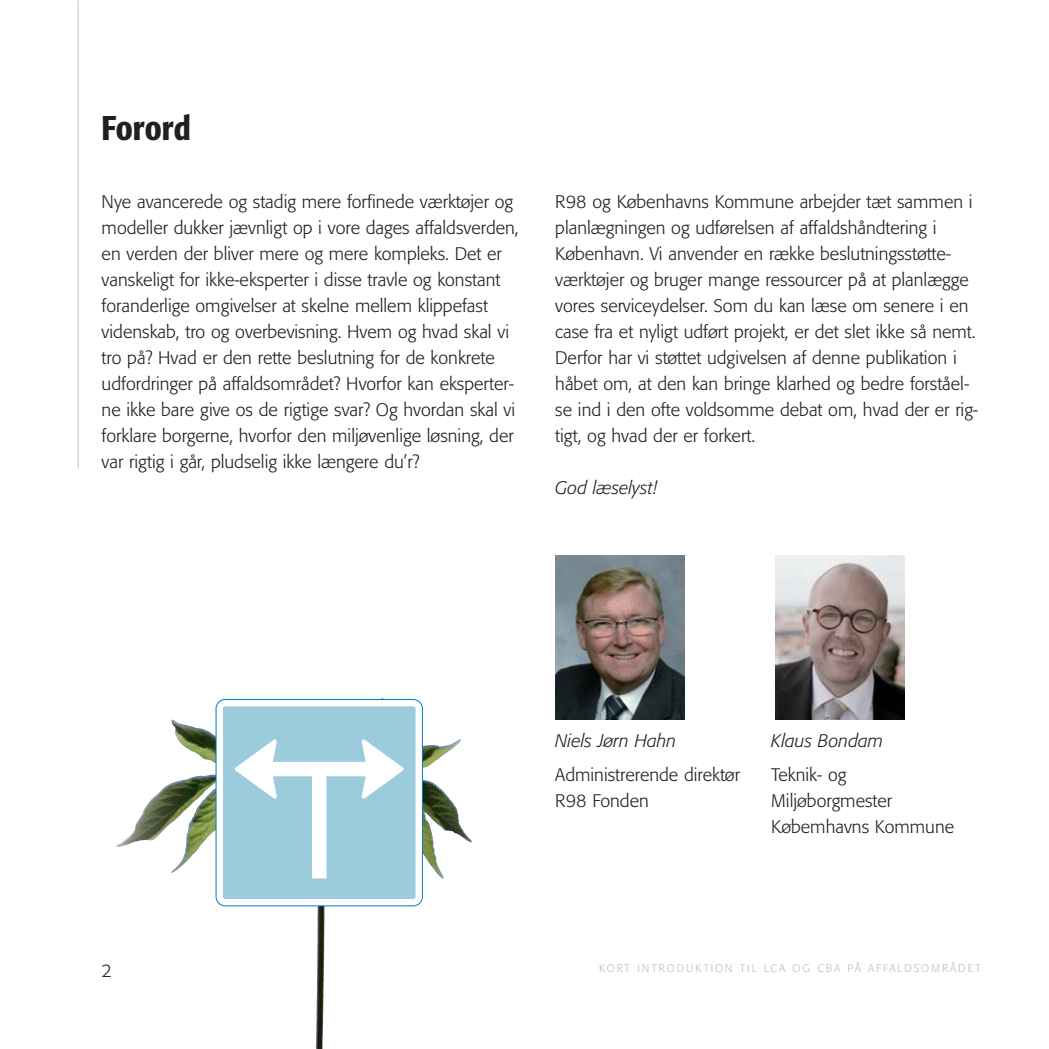
<style>
.page{position:relative;width:1049px;height:1049px;background:#fff}
.page>*{position:absolute;margin:0;border:0;box-sizing:border-box;transform-origin:0 0}
.t1{font:500 condensed 34px "Formata";color:#231f20}
.t2{font:300 18px/26px "Formata";color:#231f20}
.t3{font:italic 300 18px "Formata";color:#231f20}
.t4{font:300 11px "Formata";letter-spacing:.17em;color:#bbbdbf}
</style>
<div class="page">
<img style="left:555px;top:555px;width:129px;height:165px">
<img style="left:776px;top:555px;width:128px;height:165px">
<hr style="left:78px;top:0;width:1px;height:468px;background:#d2beaa">
<img style="left:381px;top:698px;width:73px;height:70px">
<div style="left:216px;top:699px;width:206px;height:207px;background:#fff;border-radius:9px"></div>
<div style="left:216px;top:699px;width:207px;height:207px;border:1px solid #0079c2;border-radius:9px"></div>
<svg style="left:223px;top:706px;width:193px;height:193px;background:#aad3e1"></svg>
<h1 class="t1" style="left:102px;top:114px;width:91px">Forord</h1>
<p class="t2" style="left:102px;top:190px;width:418px">Nye avancerede og stadig mere forfinede værktøjer og modeller dukker jævnligt op i vore dages affaldsverden, en verden der bliver mere og mere kompleks. Det er vanskeligt for ikke-eksperter i disse travle og konstant foranderlige omgivelser at skelne mellem klippefast videnskab, tro og overbevisning. Hvem og hvad skal vi tro på? Hvad er den rette beslutning for de konkrete udfordringer på affaldsområdet? Hvorfor kan eksperter&shy;ne ikke bare give os de rigtige svar? Og hvordan skal vi forklare borgerne, hvorfor den miljøvenlige løsning, der var rigtig i går, pludselig ikke længere du’r?</p>
<p class="t2" style="left:555px;top:190px;width:424px">R98 og Københavns Kommune arbejder tæt sammen i planlægningen og udførelsen af affaldshåndtering i København. Vi anvender en række beslutningsstøtte&shy;værktøjer og bruger mange ressourcer på at planlægge vores serviceydelser. Som du kan læse om senere i en case fra et nyligt udført projekt, er det slet ikke så nemt.<br>Derfor har vi støttet udgivelsen af denne publikation i håbet om, at den kan bringe klarhed og bedre forståel&shy;se ind i den ofte voldsomme debat om, hvad der er rig&shy;tigt, og hvad der er forkert.</p>
<p class="t3" style="left:555px;top:480px;width:103px">God læselyst!</p>
<p class="t3" style="left:555px;top:732px;width:123px">Niels Jørn Hahn</p>
<p class="t3" style="left:771px;top:732px;width:113px">Klaus Bondam</p>
<p class="t2" style="left:555px;top:762px;width:186px">Administrerende direktør</p>
<p class="t2" style="left:771px;top:762px;width:77px">Teknik- og</p>
<p class="t2" style="left:555px;top:788px;width:95px">R98 Fonden</p>
<p class="t2" style="left:771px;top:788px;width:184px">Miljøborgmester<br>Købemhavns Kommune</p>
<p class="t2" style="left:102px;top:959px;width:12px">2</p>
<p class="t4" style="left:599px;top:963px;width:383px">KORT INTRODUKTION TIL LCA OG CBA PÅ AFFALDSOMRÅDET</p>
</div>
